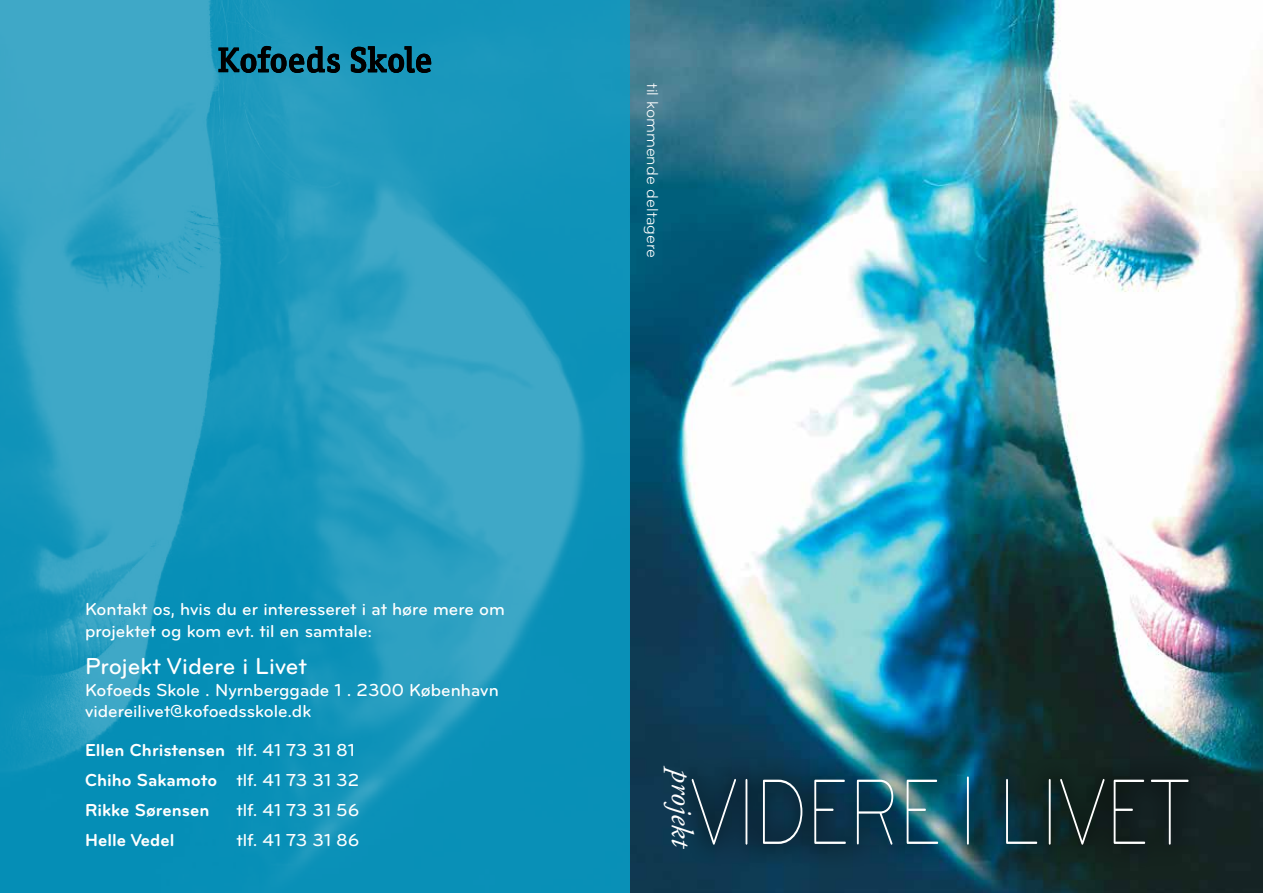
<style>
.page{position:relative;width:1263px;height:893px;background:#fff}
.page>*{position:absolute;margin:0;border:0;box-sizing:border-box;transform-origin:0 0}
.t1{font:italic 31.05px "Adobe Garamond Pro";color:#fff}
.t2{font:500 24px "Bryant Pro";color:#fff}
.t3{font:500 18px/21.6px "Bryant Pro";color:#fff}
.t4{font:700 18px/30.2px "Bryant Pro";color:#fff}
.t5{font:16.5px "Bryant Pro";color:#fff}
.s1{font-weight:500}
</style>
<div class="page">
<img style="left:0;top:0;width:1263px;height:893px">
<svg style="left:351px;top:46px;width:80px;height:27px;background:#0b4b5d"></svg>
<svg style="left:218px;top:46px;width:122px;height:27px;background:#0f5164"></svg>
<div style="left:667px;top:752px;width:546px;height:118px;background:#000;opacity:.5"></div>
<svg style="left:692px;top:776px;width:496px;height:69px;background:#20424d"></svg>
<p class="t3" style="left:85px;top:598px;width:421px">Kontakt os, hvis du er interesseret i at høre mere om projektet og kom evt. til en samtale:</p>
<h2 class="t2" style="left:85px;top:651px;width:223px">Projekt Videre i Livet</h2>
<p class="t3" style="left:85px;top:679px;width:415px">Kofoeds Skole . Nyrnberggade 1 . 2300 København videreilivet@kofoedsskole.dk</p>
<p class="t4" style="left:85px;top:735px;width:276px">Ellen Christensen <span class="s1">tlf. 41 73 31 81<br></span>Chiho Sakamoto <span class="s1">tlf. 41 73 31 32<br></span>Rikke Sørensen</p>
<p class="t3" style="left:237px;top:799px;width:124px">tlf. 41 73 31 56</p>
<p class="t4" style="left:85px;top:825px;width:91px">Helle Vedel</p>
<p class="t3" style="left:237px;top:829px;width:124px">tlf. 41 73 31 86</p>
<p class="t5" style="left:663px;top:83px;width:176px;rotate:90deg">til kommende deltagere</p>
<h1 class="t1" style="left:700px;top:769px;width:82px;rotate:90deg">projekt</h1>
</div>
